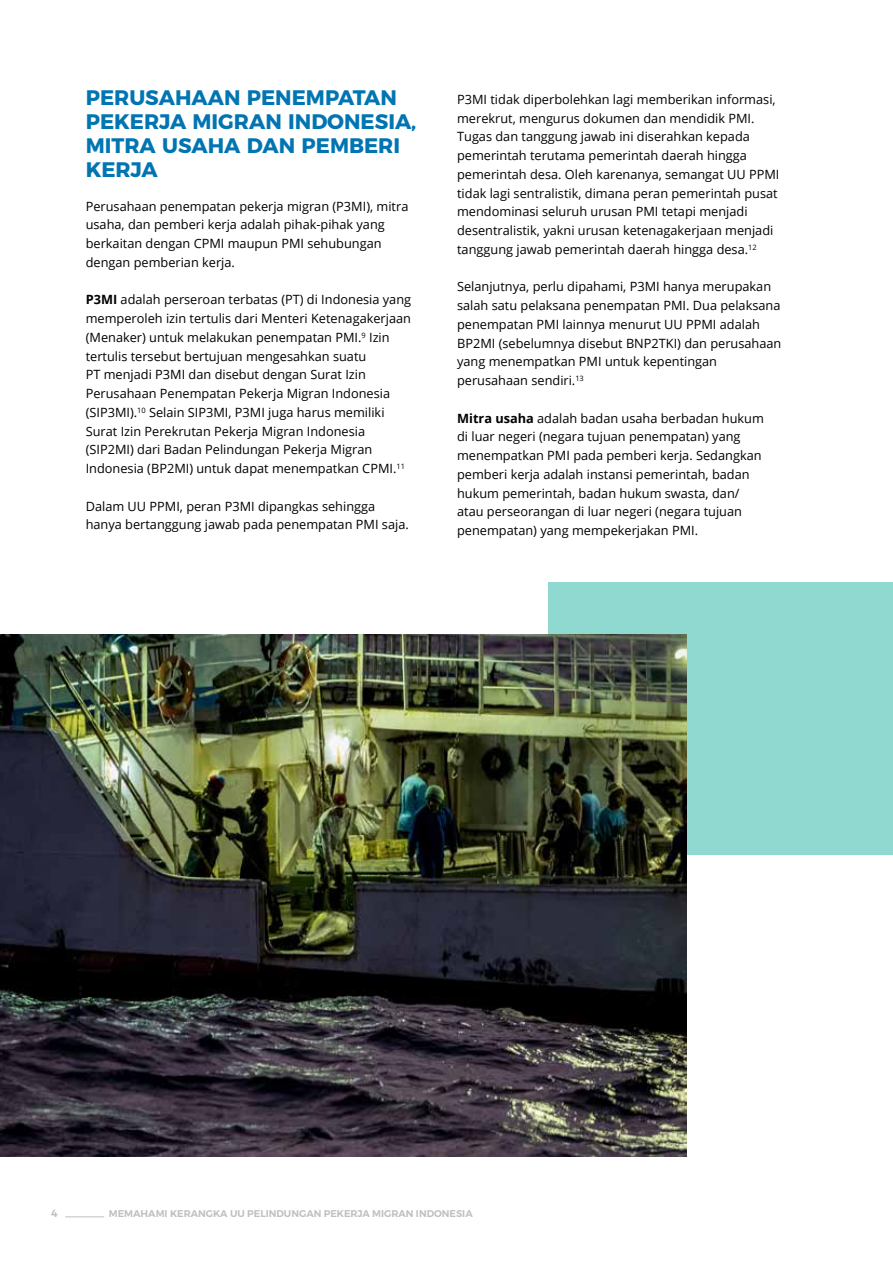
<style>
.page{position:relative;width:893px;height:1263px;background:#fff}
.page>*{position:absolute;margin:0;border:0;box-sizing:border-box;transform-origin:0 0}
.t1{font:700 21px/24px "Montserrat";color:#0075b2}
.t2{font:12.75px/18.8px "Open Sans";color:#000}
.t3{font:600 10.5px "Montserrat";color:#c0bfc1}
.t4{font:600 9.75px "Montserrat";color:#c0bfc1}
.s1{font-weight:700}
</style>
<div class="page">
<hr style="left:65px;top:1216px;width:39px;height:1px;background:#c0bfc1">
<div style="left:549px;top:583px;width:344px;height:272px;background:#8fd9d0"></div>
<img style="left:0;top:634px;width:687px;height:523px">
<h1 class="t1" style="left:86px;top:84px;width:332px">PERUSAHAAN PENEMPATAN<br>PEKERJA MIGRAN INDONESIA,<br>MITRA USAHA DAN PEMBERI<br>KERJA</h1>
<p class="t2" style="left:86px;top:196px;width:324px">Perusahaan penempatan pekerja migran (P3MI), mitra usaha, dan pemberi kerja adalah pihak-pihak yang berkaitan dengan CPMI maupun PMI sehubungan dengan pemberian kerja.</p>
<p class="t2" style="left:86px;top:290px;width:327px"><span class="s1">P3MI</span> adalah perseroan terbatas (PT) di Indonesia yang memperoleh izin tertulis dari Menteri Ketenagakerjaan (Menaker) untuk melakukan penempatan PMI.<sup>9</sup> Izin tertulis tersebut bertujuan mengesahkan suatu<br>PT menjadi P3MI dan disebut dengan Surat Izin Perusahaan Penempatan Pekerja Migran Indonesia (SIP3MI).<sup>10</sup> Selain SIP3MI, P3MI juga harus memiliki Surat Izin Perekrutan Pekerja Migran Indonesia (SIP2MI) dari Badan Pelindungan Pekerja Migran Indonesia (BP2MI) untuk dapat menempatkan CPMI.<sup>11</sup></p>
<p class="t2" style="left:86px;top:496px;width:325px">Dalam UU PPMI, peran P3MI dipangkas sehingga hanya bertanggung jawab pada penempatan PMI saja.</p>
<p class="t2" style="left:457px;top:89px;width:324px">P3MI tidak diperbolehkan lagi memberikan informasi, merekrut, mengurus dokumen dan mendidik PMI.<br>Tugas dan tanggung jawab ini diserahkan kepada pemerintah terutama pemerintah daerah hingga pemerintah desa. Oleh karenanya, semangat UU PPMI tidak lagi sentralistik, dimana peran pemerintah pusat mendominasi seluruh urusan PMI tetapi menjadi desentralistik, yakni urusan ketenagakerjaan menjadi tanggung jawab pemerintah daerah hingga desa.<sup>12</sup></p>
<p class="t2" style="left:457px;top:277px;width:326px">Selanjutnya, perlu dipahami, P3MI hanya merupakan salah satu pelaksana penempatan PMI. Dua pelaksana penempatan PMI lainnya menurut UU PPMI adalah BP2MI (sebelumnya disebut BNP2TKI) dan perusahaan yang menempatkan PMI untuk kepentingan perusahaan sendiri.<sup>13</sup></p>
<p class="t2" style="left:457px;top:408px;width:308px"><span class="s1">Mitra usaha</span> adalah badan usaha berbadan hukum di luar negeri (negara tujuan penempatan) yang menempatkan PMI pada pemberi kerja. Sedangkan pemberi kerja adalah instansi pemerintah, badan hukum pemerintah, badan hukum swasta, dan/ atau perseorangan di luar negeri (negara tujuan penempatan) yang mempekerjakan PMI.</p>
<p class="t3" style="left:51px;top:1207px;width:8px">4</p>
<p class="t4" style="left:109px;top:1207px;width:365px">MEMAHAMI KERANGKA UU PELINDUNGAN PEKERJA MIGRAN INDONESIA</p>
</div>
